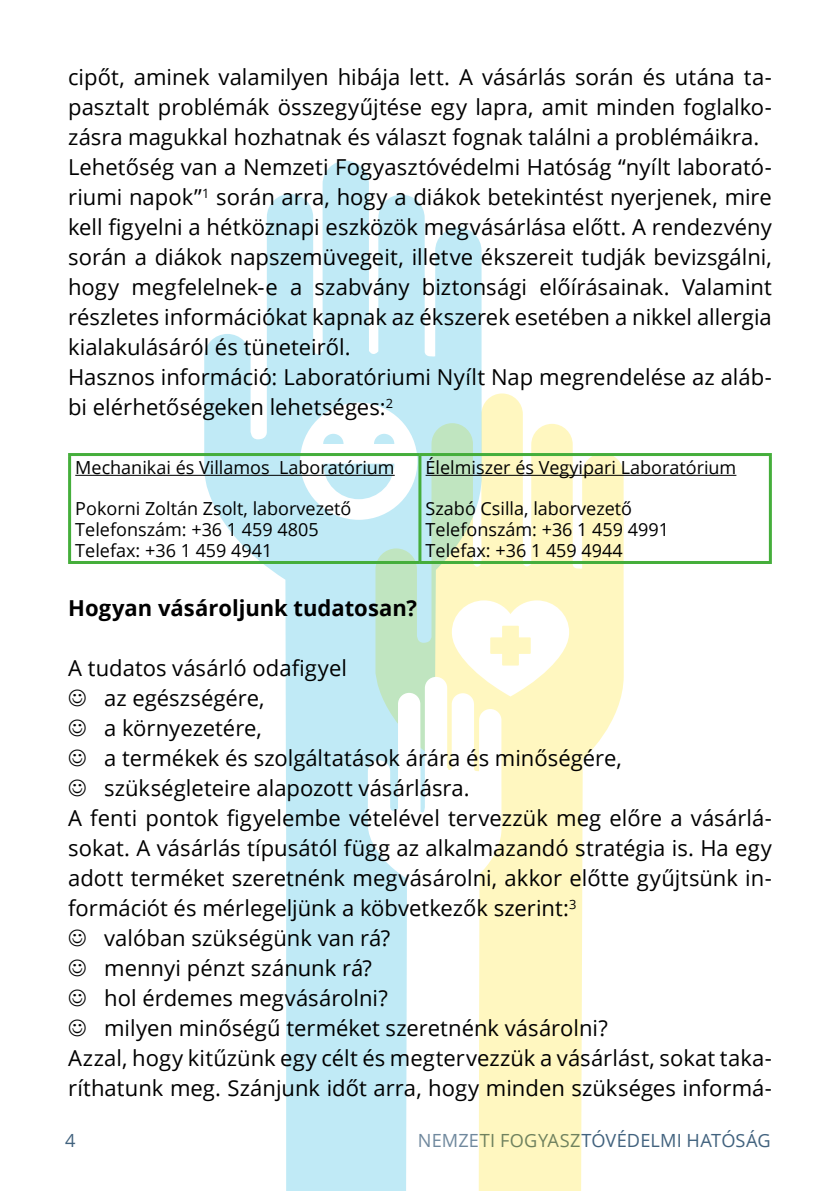
<style>
.page{position:relative;width:840px;height:1191px;background:#fff}
.page>*{position:absolute;margin:0;border:0;box-sizing:border-box;transform-origin:0 0}
.t1{font:22px/30px "Open Sans";color:#000}
.t2{font:700 22px "Open Sans";color:#000}
.t3{font:18.2px "Open Sans";letter-spacing:.01em;color:#41627e}
.t4{font:18px/20.6px "Open Sans";color:#000}
</style>
<div class="page">
<svg style="left:204px;top:161px;width:277px;height:1030px;fill:#c0eaf6"></svg>
<svg style="left:300px;top:402px;width:75px;height:118px"></svg>
<svg style="left:375px;top:393px;width:248px;height:798px;fill:#fff7c0"></svg>
<svg style="left:367px;top:677px;width:134px;height:514px"></svg>
<svg style="left:451px;top:600px;width:118px;height:96px"></svg>
<hr style="left:68px;top:453px;width:351px;height:3px;background:#45ae3b">
<hr style="left:68px;top:456px;width:3px;height:105px;background:#45ae3b">
<hr style="left:419px;top:453px;width:352px;height:3px;background:#45ae3b">
<hr style="left:418px;top:456px;width:3px;height:105px;background:#45ae3b">
<hr style="left:768px;top:456px;width:3px;height:105px;background:#45ae3b">
<hr style="left:68px;top:561px;width:351px;height:3px;background:#45ae3b">
<hr style="left:419px;top:561px;width:352px;height:3px;background:#45ae3b">
<hr style="left:75px;top:475px;width:319px;height:1px;background:#000">
<hr style="left:425px;top:475px;width:311px;height:1px;background:#000">
<p class="t1" style="left:68px;top:61px;width:705px">cipőt, aminek valamilyen hibája lett. A vásárlás során és utána ta&shy;pasztalt problémák összegyűjtése egy lapra, amit minden foglalko&shy;zásra magukkal hozhatnak és választ fognak találni a problémáikra.<br>Lehetőség van a Nemzeti Fogyasztóvédelmi Hatóság “nyílt laborató&shy;riumi napok”<sup>1</sup> során arra, hogy a diákok betekintést nyerjenek, mire kell figyelni a hétköznapi eszközök megvásárlása előtt. A rendezvény során a diákok napszemüvegeit, illetve ékszereit tudják bevizsgálni, hogy megfelelnek-e a szabvány biztonsági előírásainak. Valamint részletes információkat kapnak az ékszerek esetében a nikkel allergia kialakulásáról és tüneteiről.<br>Hasznos információ: Laboratóriumi Nyílt Nap megrendelése az aláb&shy;bi elérhetőségeken lehetséges:<sup>2</sup></p>
<p class="t4" style="left:75px;top:457px;width:321px">Mechanikai és Villamos Laboratórium</p>
<p class="t4" style="left:75px;top:498px;width:277px">Pokorni Zoltán Zsolt, laborvezető<br>Telefonszám: +36 1 459 4805<br>Telefax: +36 1 459 4941</p>
<p class="t4" style="left:425px;top:457px;width:312px">Élelmiszer és Vegyipari Laboratórium</p>
<p class="t4" style="left:425px;top:498px;width:245px">Szabó Csilla, laborvezető<br>Telefonszám: +36 1 459 4991<br>Telefax: +36 1 459 4944</p>
<p class="t2" style="left:68px;top:592px;width:350px">Hogyan vásároljunk tudatosan?</p>
<p class="t1" style="left:68px;top:652px;width:280px">A tudatos vásárló odafigyel</p>
<p class="t1" style="left:104px;top:682px;width:162px">az egészségére,</p>
<p class="t1" style="left:104px;top:712px;width:159px">a környezetére,</p>
<p class="t1" style="left:104px;top:742px;width:519px">a termékek és szolgáltatások árára és minőségére,</p>
<p class="t1" style="left:104px;top:772px;width:367px">szükségleteire alapozott vásárlásra.</p>
<p class="t1" style="left:68px;top:802px;width:704px">A fenti pontok figyelembe vételével tervezzük meg előre a vásárlá-</p>
<p class="t1" style="left:68px;top:832px;width:705px">sokat. A vásárlás típusától függ az alkalmazandó stratégia is. Ha egy</p>
<p class="t1" style="left:68px;top:862px;width:704px">adott terméket szeretnénk megvásárolni, akkor előtte gyűjtsünk in-</p>
<p class="t1" style="left:68px;top:892px;width:509px">formációt és mérlegeljünk a köbvetkezők szerint:<sup>3</sup></p>
<p class="t1" style="left:104px;top:922px;width:287px">valóban szükségünk van rá?</p>
<p class="t1" style="left:104px;top:952px;width:269px">mennyi pénzt szánunk rá?</p>
<p class="t1" style="left:104px;top:982px;width:285px">hol érdemes megvásárolni?</p>
<p class="t1" style="left:104px;top:1012px;width:505px">milyen minőségű terméket szeretnénk vásárolni?</p>
<p class="t1" style="left:68px;top:1042px;width:704px">Azzal, hogy kitűzünk egy célt és megtervezzük a vásárlást, sokat taka-</p>
<p class="t1" style="left:68px;top:1072px;width:705px">ríthatunk meg. Szánjunk időt arra, hogy minden szükséges informá-</p>
<p class="t3" style="left:65px;top:1128px;width:12px">4</p>
<p class="t3" style="left:417px;top:1128px;width:354px">Nemzeti fogyasztóvédelmi hatóság</p>
</div>
